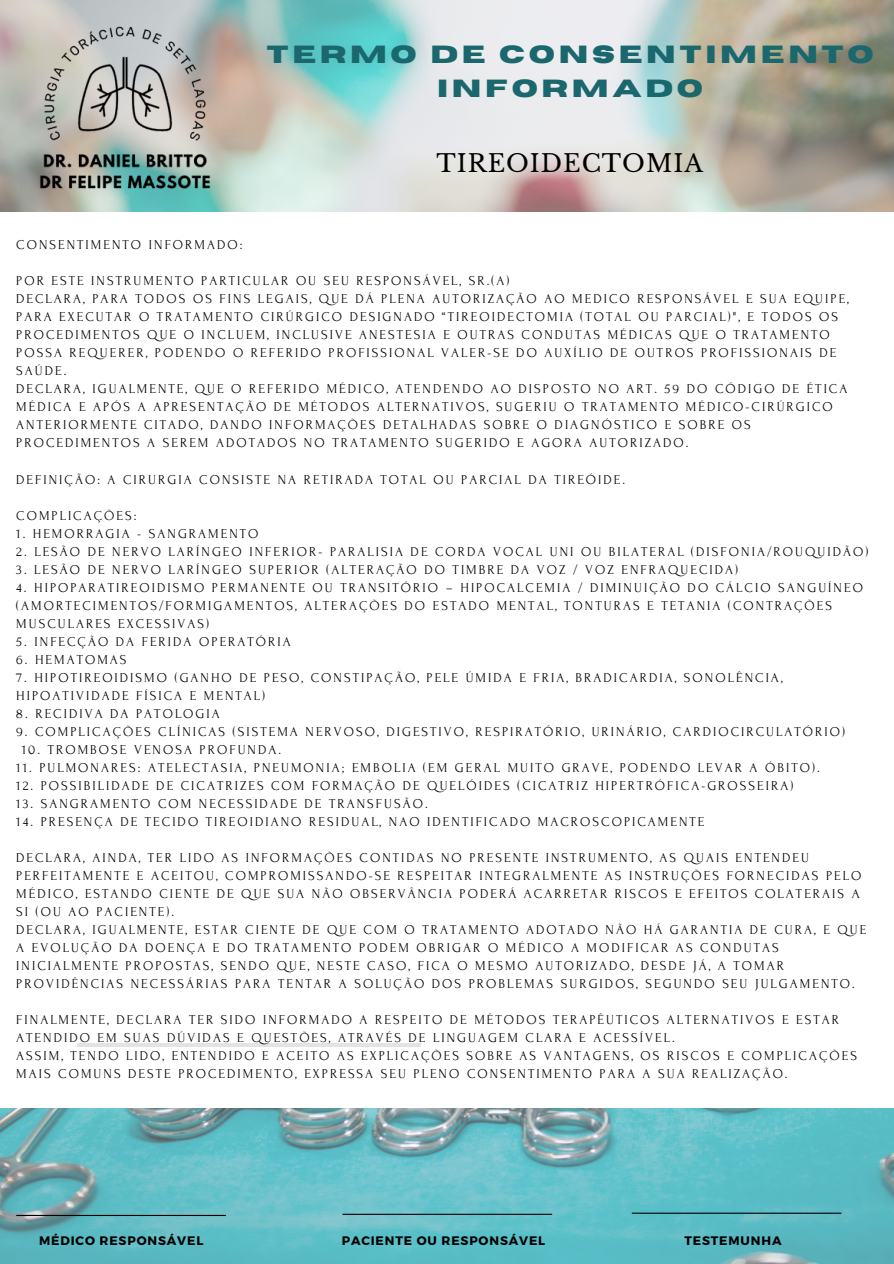
<style>
.page{position:relative;width:894px;height:1264px;background:#fff}
.page>*{position:absolute;margin:0;border:0;box-sizing:border-box;transform-origin:0 0}
.t1{font:700 24.75px/33.9px "Horizon";letter-spacing:.15em;color:#1a676d;text-align:center}
.t2{font:24.15px "Libre Baskerville";letter-spacing:.04em;color:#000}
.t3{font:13.5px/18px "Forum";letter-spacing:.15em;color:#000}
.t4{font:700 12.3px "Montserrat";letter-spacing:.07em;color:#000}
</style>
<div class="page">
<img style="left:0;top:0;width:893px;height:1263px">
<div style="left:0;top:212px;width:893px;height:895px;background:#fff"></div>
<hr style="left:78px;top:1043px;width:343px;height:3px;background:#414141">
<img style="left:0;top:0;width:249px;height:212px">
<hr style="left:16px;top:1214px;width:210px;height:1px;background:#000">
<hr style="left:342px;top:1213px;width:210px;height:1px;background:#000">
<hr style="left:631px;top:1212px;width:210px;height:1px;background:#000">
<h1 class="t1" style="left:266px;top:38px;width:608px">TERMO DE CONSENTIMENTO<br>INFORMADO</h1>
<h2 class="t2" style="left:436px;top:148px;width:268px">TIREOIDECTOMIA</h2>
<p class="t3" style="left:16px;top:236px;width:228px">CONSENTIMENTO INFORMADO:</p>
<p class="t3" style="left:16px;top:272px;width:833px">POR ESTE INSTRUMENTO PARTICULAR OU SEU RESPONSÁVEL, SR.(A)<br>DECLARA, PARA TODOS OS FINS LEGAIS, QUE DÁ PLENA AUTORIZAÇÃO AO MEDICO RESPONSÁVEL E SUA EQUIPE, PARA EXECUTAR O TRATAMENTO CIRÚRGICO DESIGNADO “TIREOIDECTOMIA (TOTAL OU PARCIAL)", E TODOS OS PROCEDIMENTOS QUE O INCLUEM, INCLUSIVE ANESTESIA E OUTRAS CONDUTAS MÉDICAS QUE O TRATAMENTO POSSA REQUERER, PODENDO O REFERIDO PROFISSIONAL VALER-SE DO AUXÍLIO DE OUTROS PROFISSIONAIS DE SAÚDE.<br>DECLARA, IGUALMENTE, QUE O REFERIDO MÉDICO, ATENDENDO AO DISPOSTO NO ART. 59 DO CÓDIGO DE ÉTICA MÉDICA E APÓS A APRESENTAÇÃO DE MÉTODOS ALTERNATIVOS, SUGERIU O TRATAMENTO MÉDICO-CIRÚRGICO ANTERIORMENTE CITADO, DANDO INFORMAÇÕES DETALHADAS SOBRE O DIAGNÓSTICO E SOBRE OS PROCEDIMENTOS A SEREM ADOTADOS NO TRATAMENTO SUGERIDO E AGORA AUTORIZADO.</p>
<p class="t3" style="left:16px;top:470px;width:610px">DEFINIÇÃO: A CIRURGIA CONSISTE NA RETIRADA TOTAL OU PARCIAL DA TIREÓIDE.</p>
<p class="t3" style="left:16px;top:506px;width:122px">COMPLICAÇÕES:</p>
<p class="t3" style="left:16px;top:524px;width:244px">1. HEMORRAGIA - SANGRAMENTO</p>
<p class="t3" style="left:16px;top:542px;width:853px">2. LESÃO DE NERVO LARÍNGEO INFERIOR- PARALISIA DE CORDA VOCAL UNI OU BILATERAL (DISFONIA/ROUQUIDÃO)</p>
<p class="t3" style="left:16px;top:560px;width:723px">3. LESÃO DE NERVO LARÍNGEO SUPERIOR (ALTERAÇÃO DO TIMBRE DA VOZ / VOZ ENFRAQUECIDA)</p>
<p class="t3" style="left:16px;top:578px;width:848px">4. HIPOPARATIREOIDISMO PERMANENTE OU TRANSITÓRIO – HIPOCALCEMIA / DIMINUIÇÃO DO CÁLCIO SANGUÍNEO (AMORTECIMENTOS/FORMIGAMENTOS, ALTERAÇÕES DO ESTADO MENTAL, TONTURAS E TETANIA (CONTRAÇÕES<br>MUSCULARES EXCESSIVAS)</p>
<p class="t3" style="left:16px;top:632px;width:276px">5. INFECÇÃO DA FERIDA OPERATÓRIA</p>
<p class="t3" style="left:16px;top:650px;width:112px">6. HEMATOMAS</p>
<p class="t3" style="left:16px;top:668px;width:767px">7. HIPOTIREOIDISMO (GANHO DE PESO, CONSTIPAÇÃO, PELE ÚMIDA E FRIA, BRADICARDIA, SONOLÊNCIA,<br>HIPOATIVIDADE FÍSICA E MENTAL)</p>
<p class="t3" style="left:16px;top:704px;width:205px">8. RECIDIVA DA PATOLOGIA</p>
<p class="t3" style="left:16px;top:722px;width:830px">9. COMPLICAÇÕES CLÍNICAS (SISTEMA NERVOSO, DIGESTIVO, RESPIRATÓRIO, URINÁRIO, CARDIOCIRCULATÓRIO)</p>
<p class="t3" style="left:22px;top:740px;width:261px">10. TROMBOSE VENOSA PROFUNDA.</p>
<p class="t3" style="left:16px;top:758px;width:804px">11. PULMONARES: ATELECTASIA, PNEUMONIA; EMBOLIA (EM GERAL MUITO GRAVE, PODENDO LEVAR A ÓBITO).</p>
<p class="t3" style="left:16px;top:776px;width:778px">12. POSSIBILIDADE DE CICATRIZES COM FORMAÇÃO DE QUELÓIDES (CICATRIZ HIPERTRÓFICA-GROSSEIRA)</p>
<p class="t3" style="left:16px;top:794px;width:413px">13. SANGRAMENTO COM NECESSIDADE DE TRANSFUSÃO.</p>
<p class="t3" style="left:16px;top:812px;width:689px">14. PRESENÇA DE TECIDO TIREOIDIANO RESIDUAL, NAO IDENTIFICADO MACROSCOPICAMENTE</p>
<p class="t3" style="left:16px;top:848px;width:851px">DECLARA, AINDA, TER LIDO AS INFORMAÇÕES CONTIDAS NO PRESENTE INSTRUMENTO, AS QUAIS ENTENDEU PERFEITAMENTE E ACEITOU, COMPROMISSANDO-SE RESPEITAR INTEGRALMENTE AS INSTRUÇÕES FORNECIDAS PELO MÉDICO, ESTANDO CIENTE DE QUE SUA NÃO OBSERVÂNCIA PODERÁ ACARRETAR RISCOS E EFEITOS COLATERAIS A SI (OU AO PACIENTE).<br>DECLARA, IGUALMENTE, ESTAR CIENTE DE QUE COM O TRATAMENTO ADOTADO NÃO HÁ GARANTIA DE CURA, E QUE A EVOLUÇÃO DA DOENÇA E DO TRATAMENTO PODEM OBRIGAR O MÉDICO A MODIFICAR AS CONDUTAS INICIALMENTE PROPOSTAS, SENDO QUE, NESTE CASO, FICA O MESMO AUTORIZADO, DESDE JÁ, A TOMAR PROVIDÊNCIAS NECESSÁRIAS PARA TENTAR A SOLUÇÃO DOS PROBLEMAS SURGIDOS, SEGUNDO SEU JULGAMENTO.</p>
<p class="t3" style="left:16px;top:1011px;width:842px">FINALMENTE, DECLARA TER SIDO INFORMADO A RESPEITO DE MÉTODOS TERAPÊUTICOS ALTERNATIVOS E ESTAR ATENDIDO EM SUAS DÚVIDAS E QUESTÕES, ATRAVÉS DE LINGUAGEM CLARA E ACESSÍVEL.<br>ASSIM, TENDO LIDO, ENTENDIDO E ACEITO AS EXPLICAÇÕES SOBRE AS VANTAGENS, OS RISCOS E COMPLICAÇÕES MAIS COMUNS DESTE PROCEDIMENTO, EXPRESSA SEU PLENO CONSENTIMENTO PARA A SUA REALIZAÇÃO.</p>
<p class="t4" style="left:39px;top:1232px;width:165px">MÉDICO RESPONSÁVEL</p>
<p class="t4" style="left:341px;top:1232px;width:205px">PACIENTE OU RESPONSÁVEL</p>
<p class="t4" style="left:684px;top:1232px;width:98px">TESTEMUNHA</p>
</div>
